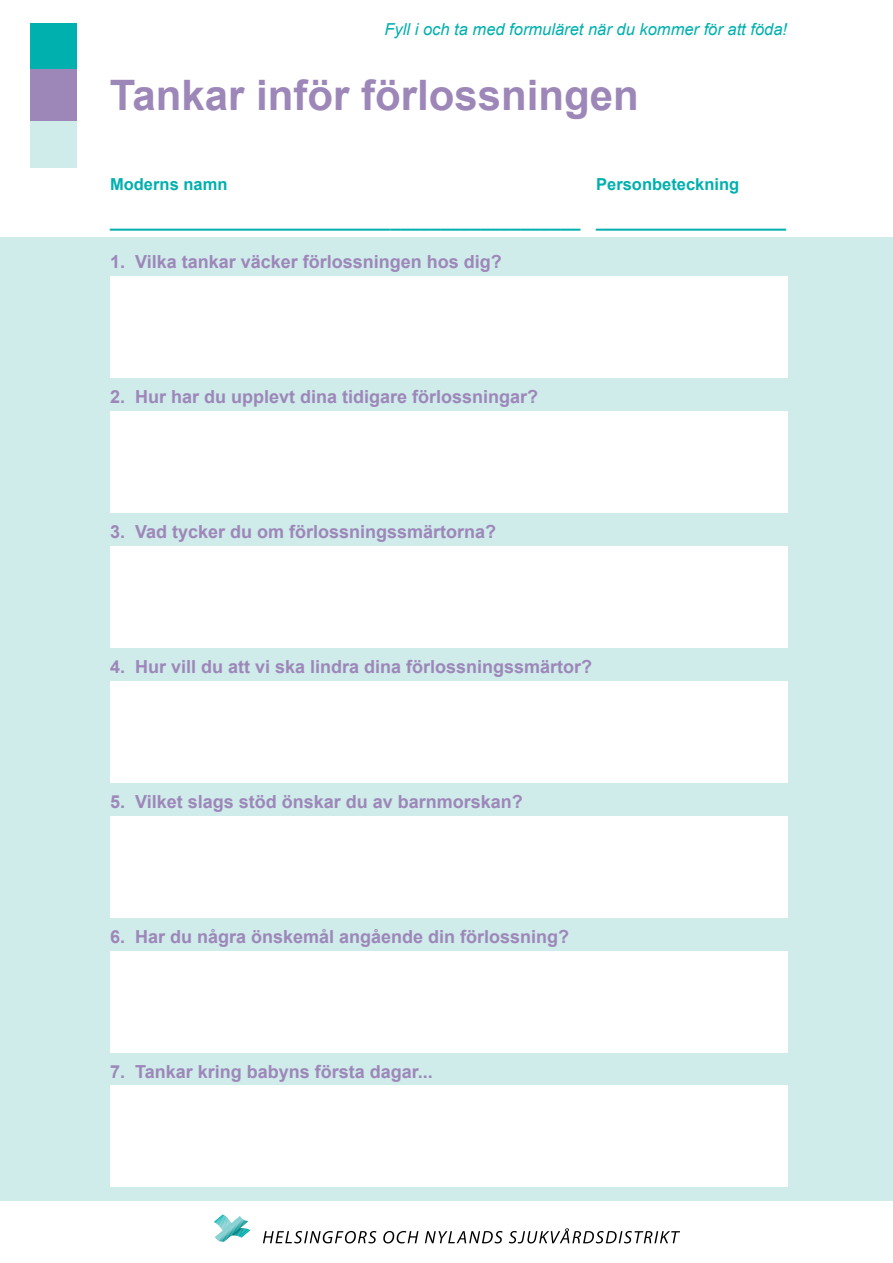
<style>
.page{position:relative;width:893px;height:1263px;background:#fff}
.page>*{position:absolute;margin:0;border:0;box-sizing:border-box;transform-origin:0 0}
.t1{font:700 42px "Arial";color:#9d87b9}
.t2{font:700 18px "Arial";color:#9d87b9}
.t3{font:700 18px "Arial";color:#00b0ae}
.t4{font:italic 16.5px "Arial";color:#00b0ae}
.t5{font:700 16.5px "Arial";color:#00b0ae}
</style>
<div class="page">
<div style="left:0;top:237px;width:893px;height:963px;background:#cfebea"></div>
<div style="left:110px;top:276px;width:677px;height:101px;background:#fff"></div>
<div style="left:110px;top:411px;width:677px;height:101px;background:#fff"></div>
<div style="left:110px;top:546px;width:677px;height:101px;background:#fff"></div>
<div style="left:110px;top:681px;width:677px;height:101px;background:#fff"></div>
<div style="left:110px;top:816px;width:677px;height:101px;background:#fff"></div>
<div style="left:110px;top:951px;width:677px;height:101px;background:#fff"></div>
<div style="left:110px;top:1086px;width:677px;height:101px;background:#fff"></div>
<div style="left:30px;top:23px;width:47px;height:47px;background:#00b0ae"></div>
<div style="left:30px;top:70px;width:47px;height:51px;background:#9d87b9"></div>
<div style="left:30px;top:121px;width:47px;height:46px;background:#cfebea"></div>
<svg style="left:263px;top:1231px;width:113px;height:12px"></svg>
<svg style="left:383px;top:1231px;width:35px;height:12px"></svg>
<svg style="left:425px;top:1231px;width:78px;height:12px"></svg>
<svg style="left:509px;top:1228px;width:171px;height:15px"></svg>
<svg style="left:214px;top:1214px;width:36px;height:28px"></svg>
<p class="t4" style="left:385px;top:19px;width:404px">Fyll i och ta med formuläret när du kommer för att föda!</p>
<h1 class="t1" style="left:110px;top:67px;width:530px">Tankar inför förlossningen</h1>
<p class="t5" style="left:110px;top:174px;width:119px">Moderns namn</p>
<p class="t5" style="left:596px;top:174px;width:145px">Personbeteckning</p>
<p class="t3" style="left:110px;top:209px;width:678px">_______________________________________________ ___________________</p>
<p class="t2" style="left:110px;top:250px;width:393px">1. Vilka tankar väcker förlossningen hos dig?</p>
<p class="t2" style="left:110px;top:385px;width:430px">2. Hur har du upplevt dina tidigare förlossningar?</p>
<p class="t2" style="left:110px;top:520px;width:388px">3. Vad tycker du om förlossningssmärtorna?</p>
<p class="t2" style="left:110px;top:655px;width:484px">4. Hur vill du att vi ska lindra dina förlossningssmärtor?</p>
<p class="t2" style="left:110px;top:790px;width:414px">5. Vilket slags stöd önskar du av barnmorskan?</p>
<p class="t2" style="left:110px;top:925px;width:461px">6. Har du några önskemål angående din förlossning?</p>
<p class="t2" style="left:110px;top:1060px;width:324px">7. Tankar kring babyns första dagar...</p>
</div>
